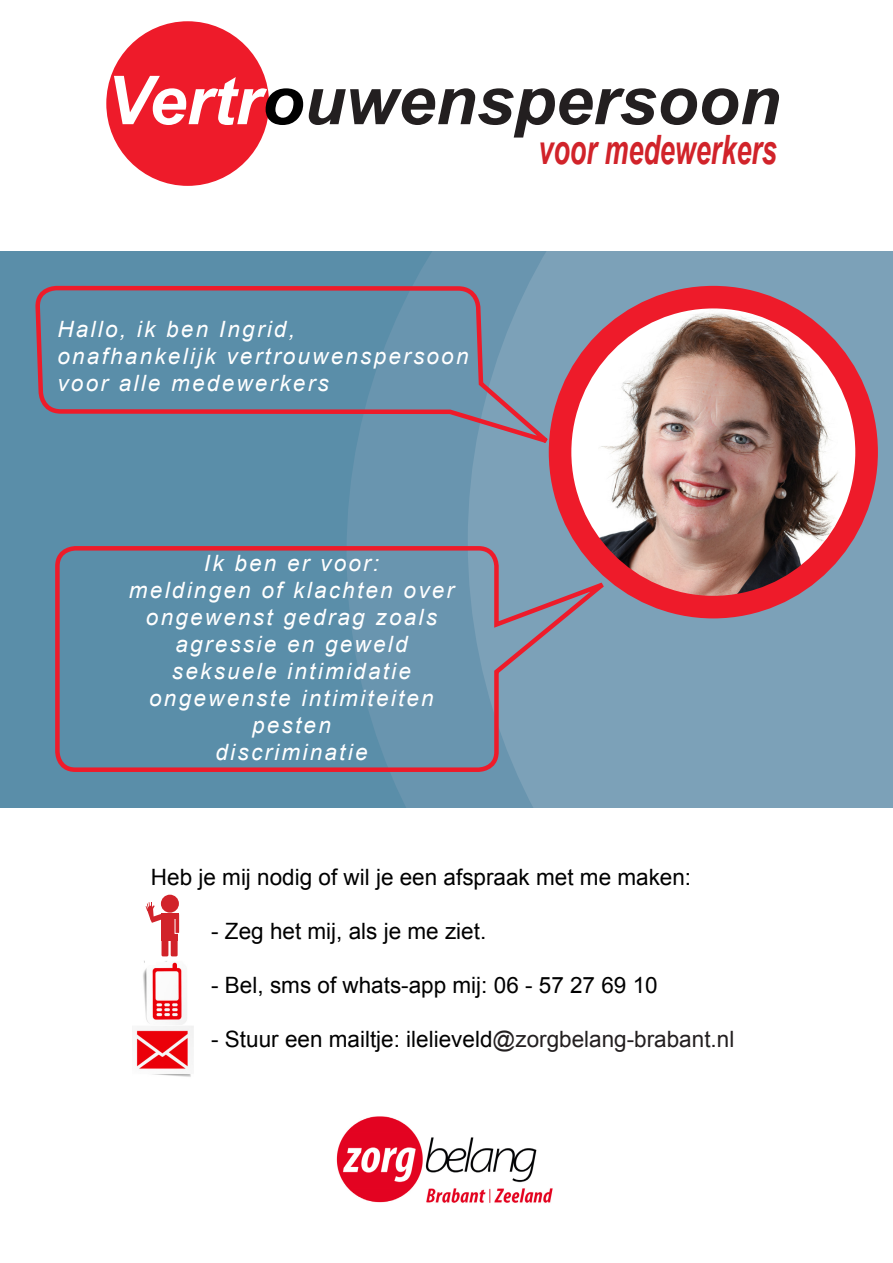
<style>
.page{position:relative;width:893px;height:1263px;background:#fff}
.page>*{position:absolute;margin:0;border:0;box-sizing:border-box;transform-origin:0 0}
.t1{font:italic 700 67.5px "Arial";color:#231f20}
.t2{font:italic 700 40.5px "Arial";color:#d1232a;scale:.67 1}
.t3{font:italic 22.5px/27px "Arial";letter-spacing:.1em;color:#fff}
.t4{font:22.5px "Arial";color:#000}
.s1{color:#fff}
.s2{color:#000}
.s3{color:#231f20}
</style>
<div class="page">
<div style="left:0;top:251px;width:893px;height:565px;background:#5a8ea9"></div>
<div style="left:468px;top:251px;width:425px;height:557px;background:#7ca1b8"></div>
<div style="left:0;top:808px;width:893px;height:349px;background:#fff"></div>
<div style="left:106px;top:21px;width:163px;height:165px;background:#ee1b2a;border-radius:50%"></div>
<img style="left:143px;top:962px;width:43px;height:63px">
<div style="left:145px;top:958px;width:11px;height:7px;background:#fff"></div>
<img style="left:136px;top:1026px;width:58px;height:51px">
<div style="left:162px;top:913px;width:16px;height:28px;background:#d1232a"></div>
<div style="left:162px;top:929px;width:6px;height:27px;background:#d1232a;border-radius:2px"></div>
<div style="left:171px;top:929px;width:7px;height:27px;background:#d1232a;border-radius:2px"></div>
<div style="left:161px;top:895px;width:18px;height:18px;background:#d1232a;border-radius:50%"></div>
<svg style="left:146px;top:902px;width:34px;height:32px"></svg>
<img style="left:336px;top:1116px;width:217px;height:87px">
<svg style="left:36px;top:284px;width:529px;height:260px"></svg>
<svg style="left:560px;top:297px;width:307px;height:310px;background:#f9b9be"></svg>
<img style="left:598px;top:297px;width:254px;height:310px">
<div style="left:549px;top:286px;width:329px;height:332px;border:23px solid #ee1b2a;border-radius:50%"></div>
<svg style="left:55px;top:544px;width:571px;height:230px"></svg>
<p class="t1" style="left:106px;top:55px;width:676px"><span class="s1">Vertr</span><span class="s2">o</span>uwenspersoon</p>
<p class="t2" style="left:538px;top:123px;width:358px">voor medewerkers</p>
<p class="t3" style="left:57px;top:316px;width:239px">Hallo, ik ben Ingrid,</p>
<p class="t3" style="left:57px;top:343px;width:413px">onafhankelijk vertrouwenspersoon voor alle medewerkers</p>
<p class="t3" style="left:204px;top:550px;width:177px">Ik ben er voor:</p>
<p class="t3" style="left:129px;top:577px;width:327px">meldingen of klachten over</p>
<p class="t3" style="left:146px;top:604px;width:293px">ongewenst gedrag zoals</p>
<p class="t3" style="left:175px;top:631px;width:234px">agressie en geweld</p>
<p class="t3" style="left:172px;top:658px;width:241px">seksuele intimidatie</p>
<p class="t3" style="left:149px;top:685px;width:286px">ongewenste intimiteiten</p>
<p class="t3" style="left:252px;top:712px;width:80px">pesten</p>
<p class="t3" style="left:215px;top:739px;width:154px">discriminatie</p>
<p class="t4" style="left:151px;top:862px;width:542px">Heb je mij nodig of wil je een afspraak met me maken:</p>
<p class="t4" style="left:211px;top:916px;width:277px">- Zeg het mij, als je me ziet.</p>
<p class="t4" style="left:211px;top:970px;width:448px">- Bel, sms of whats-app mij: 06 - 57 27 69 10</p>
<p class="t4" style="left:211px;top:1024px;width:525px">- Stuur een mailtje: ilelieveld<span class="s3">@zorgbelang-brabant.nl</span></p>
</div>
